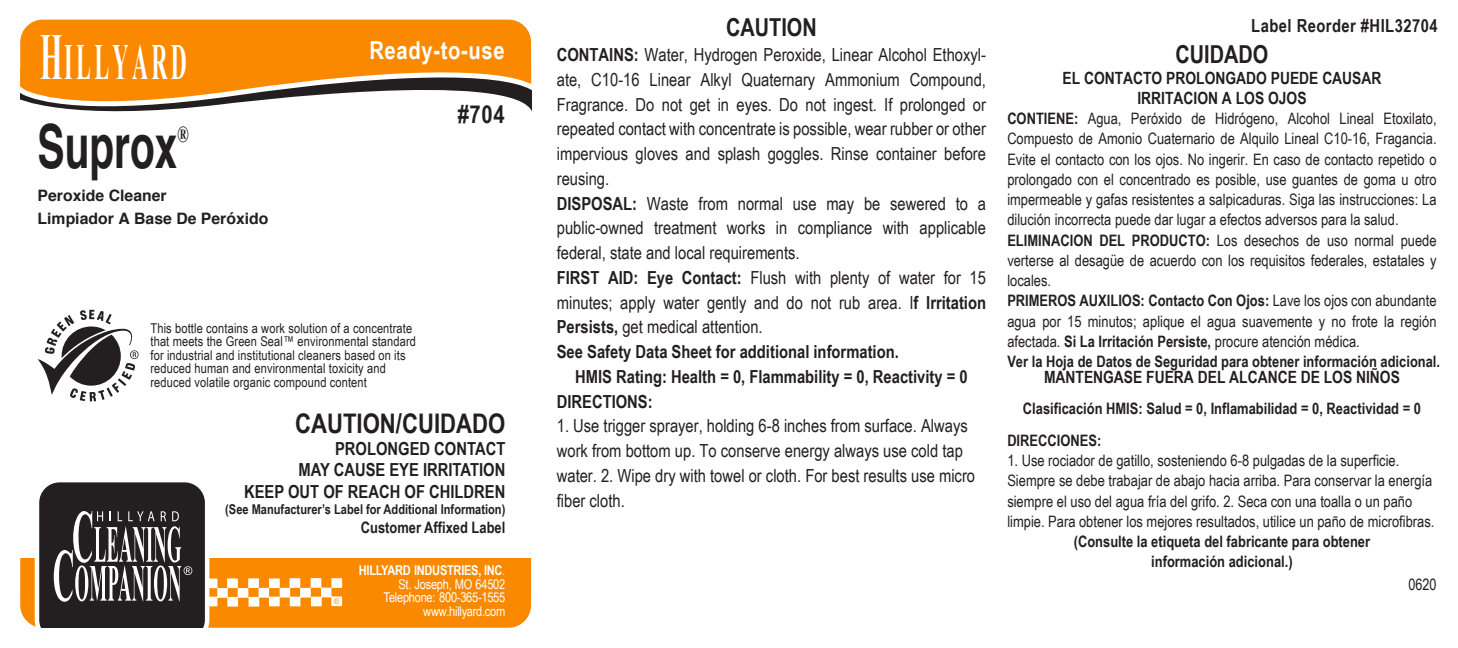
<style>
.page{position:relative;width:1458px;height:648px;background:#fff}
.page>*{position:absolute;margin:0;border:0;box-sizing:border-box;transform-origin:0 0}
.t1{font:700 60.98px "Helvetica";color:#231f20;scale:.67 1}
.t2{font:700 50.62px "Times New Roman";letter-spacing:.15em;color:#fff;scale:.44 1}
.t3{font:700 27px "Arial Narrow";color:#231f20}
.t4{font:700 24.75px "Arial Narrow";color:#231f20}
.t5{font:700 24.75px "Arial Narrow";letter-spacing:.025em;color:#fff}
.t6{font:700 22.72px "Times New Roman";color:#231f20;scale:.67 1}
.t7{font:18px/24.8px "Arial Narrow";color:#231f20}
.t8{font:700 18px/21.6px "Arial Narrow";color:#231f20}
.t9{font:700 18px "Arial Narrow";letter-spacing:.025em;color:#231f20}
.t10{font:700 16.88px/20.2px "Arial Narrow";color:#231f20;text-align:center}
.t11{font:15.75px/20.2px "Arial Narrow";color:#231f20}
.t12{font:700 15.75px/31.5px "Arial Narrow";color:#231f20}
.t13{font:700 15.75px/22.5px "Helvetica";color:#231f20}
.t14{font:13.5px/13.5px "Arial Narrow";letter-spacing:.01em;color:#231f20}
.t15{font:13.5px/13.5px "Arial Narrow";letter-spacing:-.02em;color:#fff;text-align:right}
.t16{font:700 13.5px "Arial Narrow";color:#231f20}
.s1{font-size:65.25px}
.s2{font-weight:700}
</style>
<div class="page">
<div style="left:20px;top:20px;width:511px;height:68px;background:#fa8900"></div>
<div style="left:20px;top:558px;width:511px;height:70px;background:#fa8900"></div>
<svg style="left:20px;top:57px;width:511px;height:55px"></svg>
<svg style="left:35px;top:482px;width:307px;height:146px"></svg>
<svg style="left:38px;top:310px;width:101px;height:92px"></svg>
<h2 class="t2" style="left:40px;top:25px;width:335px"><span class="s1">H</span>ILLYARD</h2>
<h3 class="t5" style="left:369px;top:31px;width:137px">Ready-to-use</h3>
<h1 class="t1" style="left:38px;top:108px;width:210px">Suprox</h1>
<h3 class="t6" style="left:178px;top:118px;width:18px">®</h3>
<p class="t13" style="left:38px;top:184px;width:233px">Peroxide Cleaner<br>Limpiador A Base De Peróxido</p>
<h3 class="t4" style="left:458px;top:96px;width:49px">#704</h3>
<p class="t14" style="left:151px;top:321px;width:267px">This bottle contains a work solution of a concentrate that meets the Green Seal™ environmental standard for industrial and institutional cleaners based on its reduced human and environmental toxicity and reduced volatile organic compound content</p>
<h3 class="t3" style="left:295px;top:403px;width:212px">CAUTION/CUIDADO</h3>
<p class="t8" style="left:244px;top:437px;width:263px;text-align:right">PROLONGED CONTACT<br>MAY CAUSE EYE IRRITATION<br>KEEP OUT OF REACH OF CHILDREN</p>
<p class="t16" style="left:225px;top:499px;width:282px">(See Manufacturer’s Label for Additional Information)</p>
<p class="t12" style="left:361px;top:511px;width:146px">Customer Affixed Label</p>
<p class="t15" style="left:359px;top:563px;width:148px"><span class="s2">HILLYARD INDUSTRIES, INC</span>.<br>St. Joseph, MO 64502<br>Telephone: 800-365-1555 www.hillyard.com</p>
<h3 class="t4" style="left:726px;top:9px;width:92px">CAUTION</h3>
<p class="t9" style="left:1251px;top:12px;width:188px">Label Reorder #HIL32704</p>
<p class="t7" style="left:557px;top:42px;width:431px"><span class="s2">CONTAINS:</span> Water, Hydrogen Peroxide, Linear Alcohol Ethoxyl&shy;ate, C10-16 Linear Alkyl Quaternary Ammonium Compound, Fragrance. Do not get in eyes. Do not ingest. If prolonged or repeated contact with concentrate is possible, wear rubber or other impervious gloves and splash goggles. Rinse container before reusing.<br><span class="s2">DISPOSAL:</span> Waste from normal use may be sewered to a public-owned treatment works in compliance with applicable federal, state and local requirements.<br><span class="s2">FIRST AID: Eye Contact:</span> Flush with plenty of water for 15 minutes; apply water gently and do not rub area. I<span class="s2">f Irritation Persists,</span> get medical attention.<br><span class="s2">See Safety Data Sheet for additional information.</span></p>
<p class="t8" style="left:557px;top:363px;width:412px;line-height:24.8px;text-indent:18px">HMIS Rating: Health = 0, Flammability = 0, Reactivity = 0<br>DIRECTIONS:</p>
<p class="t7" style="left:557px;top:413px;width:420px">1. Use trigger sprayer, holding 6-8 inches from surface. Always work from bottom up. To conserve energy always use cold tap water. 2. Wipe dry with towel or cloth. For best results use micro fiber cloth.</p>
<h3 class="t4" style="left:1176px;top:36px;width:94px">CUIDADO</h3>
<p class="t10" style="left:1062px;top:67px;width:321px">EL CONTACTO PROLONGADO PUEDE CAUSAR<br>IRRITACION A LOS OJOS</p>
<p class="t11" style="left:1007px;top:108px;width:434px"><span class="s2">CONTIENE:</span> Agua, Peróxido de Hidrógeno, Alcohol Lineal Etoxilato, Compuesto de Amonio Cuaternario de Alquilo Lineal C10-16, Fragancia.<br>Evite el contacto con los ojos. No ingerir. En caso de contacto repetido o prolongado con el concentrado es posible, use guantes de goma u otro impermeable y gafas resistentes a salpicaduras. Siga las instrucciones: La dilución incorrecta puede dar lugar a efectos adversos para la salud.<br><span class="s2">ELIMINACION DEL PRODUCTO:</span> Los desechos de uso normal puede verterse al desagüe de acuerdo con los requisitos federales, estatales y locales.<br><span class="s2">PRIMEROS AUXILIOS: Contacto Con Ojos:</span> Lave los ojos con abundante agua por 15 minutos; aplique el agua suavemente y no frote la región afectada. <span class="s2">Si La Irritación Persiste,</span> procure atención médica.<br><span class="s2">Ver la Hoja de Datos de Seguridad para obtener información adicional.</span></p>
<p class="t10" style="left:1044px;top:366px;width:357px">MANTENGASE FUERA DEL ALCANCE DE LOS NIÑOS</p>
<p class="t12" style="left:1007px;top:392px;width:415px;text-indent:16px">Clasificación HMIS: Salud = 0, Inflamabilidad = 0, Reactividad = 0<br>DIRECCIONES:</p>
<p class="t11" style="left:1007px;top:450px;width:429px">1. Use rociador de gatillo, sosteniendo 6-8 pulgadas de la superficie.<br>Siempre se debe trabajar de abajo hacia arriba. Para conservar la energía siempre el uso del agua fría del grifo. 2. Seca con una toalla o un paño limpie. Para obtener los mejores resultados, utilice un paño de microfibras.</p>
<p class="t12" style="left:1074px;top:531px;width:298px;line-height:20.2px;text-align:center">(Consulte la etiqueta del fabricante para obtener información adicional.)</p>
<p class="t11" style="left:1408px;top:574px;width:30px">0620</p>
</div>
